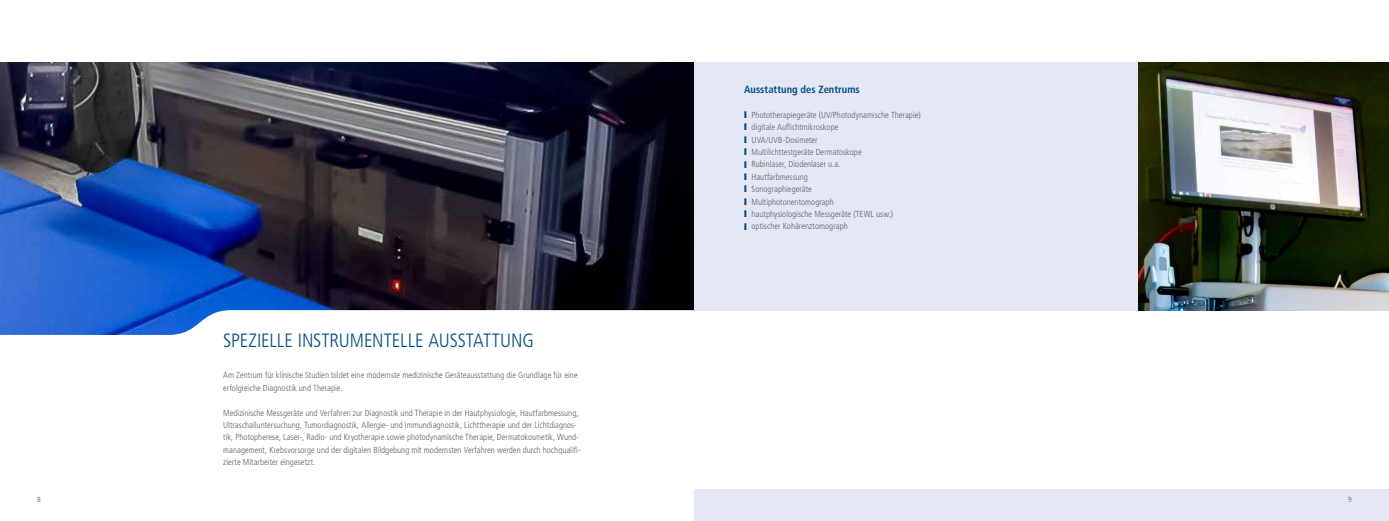
<style>
.page{position:relative;width:1389px;height:521px;background:#fff}
.page>*{position:absolute;margin:0;border:0;box-sizing:border-box;transform-origin:0 0}
.t1{font:300 condensed 19.25px "Frutiger LT Std";letter-spacing:-.005em;color:#004b89}
.t2{font:700 condensed 10.5px "Frutiger LT Std";color:#004b89}
.t3{font:300 condensed 8.75px/12.4px "Frutiger LT Std";color:#5c6062}
.t4{font:300 condensed 7.44px "Frutiger LT Std";color:#5c6062}
.s1{color:#004b89}
</style>
<div class="page">
<img style="left:0;top:62px;width:694px;height:273px">
<div style="left:694px;top:62px;width:478px;height:248px;background:#e5e8f4"></div>
<img style="left:1138px;top:62px;width:251px;height:248px">
<div style="left:694px;top:490px;width:695px;height:31px;background:#e5e8f4"></div>
<p class="t4" style="left:37px;top:495px;width:5px">8</p>
<h1 class="t1" style="left:223px;top:330px;width:312px">SPEZIELLE INSTRUMENTELLE AUSSTATTUNG</h1>
<p class="t3" style="left:223px;top:369px;width:356px">Am Zentrum für klinische Studien bildet eine modernste medizinische Geräteausstattung die Grundlage für eine erfolgreiche Diagnostik und Therapie.</p>
<p class="t3" style="left:223px;top:406px;width:359px">Medizinische Messgeräte und Verfahren zur Diagnostik und Therapie in der Hautphysiologie, Hautfarbmessung, Ultraschalluntersuchung, Tumordiagnostik, Allergie- und Immundiagnostik, Lichttherapie und der Lichtdiagnos&shy;tik, Photopherese, Laser-, Radio- und Kryotherapie sowie photodynamische Therapie, Dermatokosmetik, Wund&shy;management, Krebsvorsorge und der digitalen Bildgebung mit modernsten Verfahren werden durch hochqualifi&shy;zierte Mitarbeiter eingesetzt.</p>
<p class="t2" style="left:744px;top:83px;width:117px">Ausstattung des Zentrums</p>
<p class="t3" style="left:744px;top:109px;width:178px"><span class="s1">❙</span> Phototherapiegeräte (UV/Photodynamische Therapie) <span class="s1">❙</span> digitale Auflichtmikroskope<br><span class="s1">❙</span> UVA/UVB-Dosimeter<br><span class="s1">❙</span> Multilichttestgeräte Dermatoskope<br><span class="s1">❙</span> Rubinlaser, Diodenlaser u.a.<br><span class="s1">❙</span> Hautfarbmessung<br><span class="s1">❙</span> Sonographiegeräte<br><span class="s1">❙</span> Multiphotonentomograph<br><span class="s1">❙</span> hautphysiologische Messgeräte (TEWL usw.)<br><span class="s1">❙</span> optischer Kohärenztomograph</p>
<p class="t4" style="left:1348px;top:495px;width:5px">9</p>
</div>
